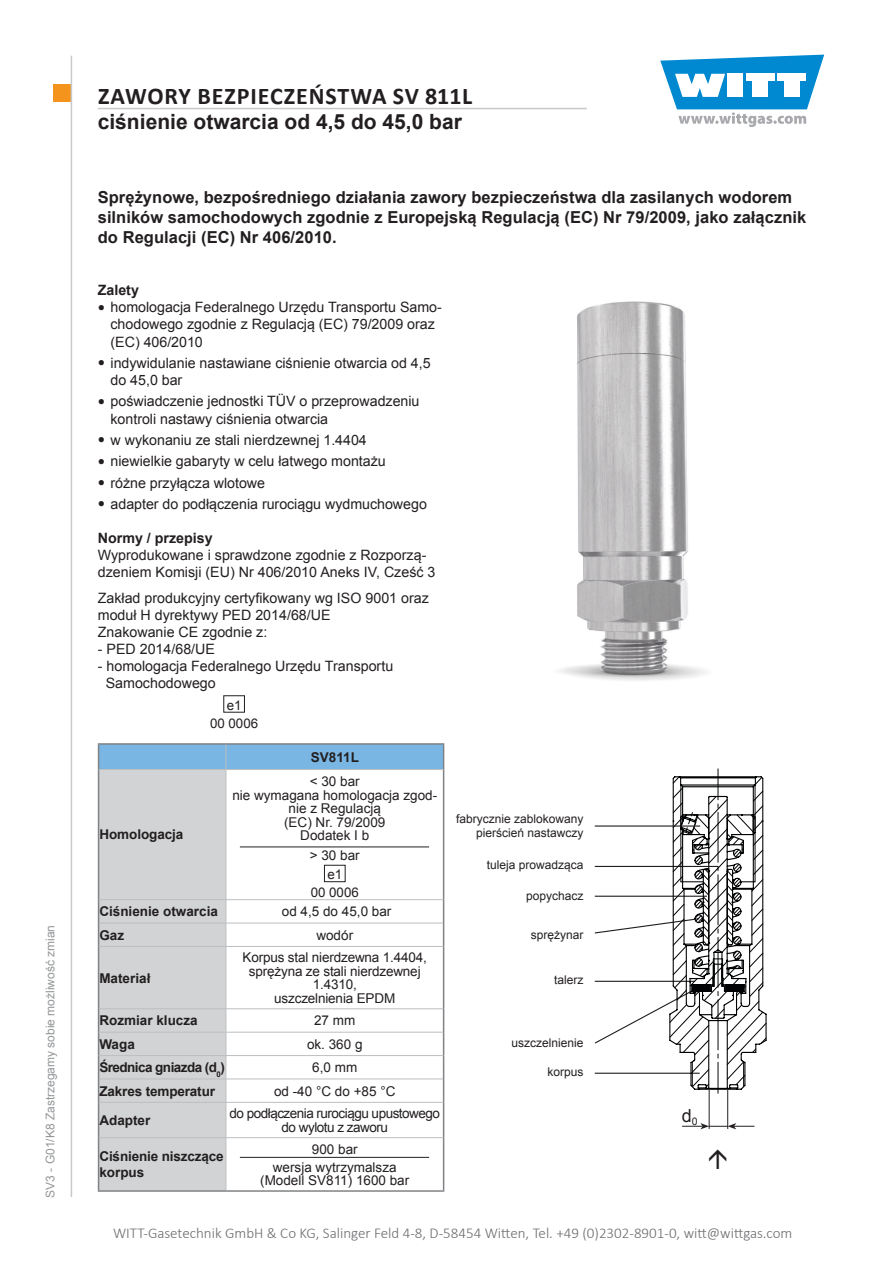
<style>
.page{position:relative;width:893px;height:1263px;background:#fff}
.page>*{position:absolute;margin:0;border:0;box-sizing:border-box;transform-origin:0 0}
.t1{font:700 24px "Calibri";letter-spacing:.035em;color:#231f20}
.t2{font:700 21px "Arial";color:#231f20}
.t3{font:18px "Arial";color:#231f20}
.Einleitungstext{font:700 16.5px/19.8px "Arial";letter-spacing:.005em;color:#231f20}
.t4{font:300 15px "Calibri";color:#6b6c6f}
.Überschrift{font:14.25px/17.1px "Arial";color:#231f20}
.Überschrift-2{font:700 14.25px "Arial";color:#231f20}
.Einleitungstext-2{font:13.5px/13.5px "Arial";letter-spacing:-.01em;color:#231f20;text-align:center}
.Einleitungstext-3{font:700 13.5px/15.8px "Arial";letter-spacing:-.005em;color:#231f20}
.Typ_Bez{font:13.5px/13.5px "Arial";color:#231f20;text-align:center}
.Einleitungstext-4{font:13.5px/13.5px "Arial";letter-spacing:-.035em;color:#231f20;text-align:center}
.Einleitungstext-5{font:700 13.5px "Arial";letter-spacing:-.04em;color:#231f20}
.t5{font:13.35px/17.7px "Arial";color:#231f20;text-align:center}
.t6{font:12px/14.4px "Arial";color:#231f20;text-align:right}
.t7{font:12px "Arial";color:#949698}
.s1{font-family:"Bookman Old Style";font-size:12px}
</style>
<div class="page">
<div style="left:53px;top:85px;width:17px;height:17px;background:#f5941d"></div>
<svg style="left:660px;top:55px;width:164px;height:72px"></svg>
<hr style="left:71px;top:56px;width:1px;height:1141px;background:#c7c9cb">
<hr style="left:98px;top:108px;width:489px;height:1px;background:#c7c9cb">
<div style="left:223px;top:695px;width:22px;height:17px;border:1px solid #231f20"></div>
<img style="left:559px;top:301px;width:147px;height:380px">
<div style="left:99px;top:770px;width:127px;height:420px;background:#d1d3d4"></div>
<svg style="left:227px;top:770px;width:216px;height:420px"></svg>
<hr style="left:98px;top:743px;width:128px;height:2px;background:#808285">
<hr style="left:226px;top:743px;width:218px;height:2px;background:#808285">
<hr style="left:98px;top:769px;width:1px;height:131px;background:#808285">
<hr style="left:443px;top:769px;width:1px;height:131px;background:#808285">
<svg style="left:98px;top:900px;width:1px;height:46px"></svg>
<svg style="left:443px;top:900px;width:1px;height:46px"></svg>
<hr style="left:98px;top:946px;width:1px;height:63px;background:#808285">
<hr style="left:443px;top:946px;width:1px;height:63px;background:#808285">
<svg style="left:98px;top:1009px;width:1px;height:93px"></svg>
<svg style="left:443px;top:1009px;width:1px;height:93px"></svg>
<hr style="left:98px;top:1102px;width:1px;height:36px;background:#808285">
<hr style="left:443px;top:1102px;width:1px;height:36px;background:#808285">
<hr style="left:98px;top:1138px;width:1px;height:52px;background:#808285">
<hr style="left:443px;top:1138px;width:1px;height:52px;background:#808285">
<hr style="left:98px;top:1190px;width:128px;height:2px;background:#808285">
<hr style="left:226px;top:1190px;width:218px;height:2px;background:#808285">
<div style="left:98px;top:744px;width:346px;height:25px;background:#79b6e3"></div>
<hr style="left:99px;top:769px;width:127px;height:1px;background:#bcbec0">
<hr style="left:226px;top:769px;width:217px;height:1px;background:#bcbec0">
<hr style="left:226px;top:770px;width:1px;height:129px;background:#bcbec0">
<hr style="left:99px;top:899px;width:127px;height:1px;background:#bcbec0">
<hr style="left:226px;top:899px;width:217px;height:1px;background:#bcbec0">
<hr style="left:99px;top:923px;width:127px;height:1px;background:#bcbec0">
<hr style="left:226px;top:923px;width:217px;height:1px;background:#bcbec0">
<svg style="left:226px;top:900px;width:1px;height:46px"></svg>
<hr style="left:99px;top:946px;width:127px;height:1px;background:#bcbec0">
<hr style="left:226px;top:946px;width:217px;height:1px;background:#bcbec0">
<hr style="left:226px;top:947px;width:1px;height:61px;background:#bcbec0">
<hr style="left:99px;top:1008px;width:127px;height:1px;background:#bcbec0">
<hr style="left:226px;top:1008px;width:217px;height:1px;background:#bcbec0">
<hr style="left:99px;top:1032px;width:127px;height:1px;background:#bcbec0">
<hr style="left:226px;top:1032px;width:217px;height:1px;background:#bcbec0">
<hr style="left:99px;top:1055px;width:127px;height:1px;background:#bcbec0">
<hr style="left:226px;top:1055px;width:217px;height:1px;background:#bcbec0">
<hr style="left:99px;top:1078px;width:127px;height:1px;background:#bcbec0">
<hr style="left:226px;top:1078px;width:217px;height:1px;background:#bcbec0">
<svg style="left:226px;top:1009px;width:1px;height:93px"></svg>
<hr style="left:99px;top:1102px;width:127px;height:1px;background:#bcbec0">
<hr style="left:226px;top:1102px;width:217px;height:1px;background:#bcbec0">
<hr style="left:226px;top:1103px;width:1px;height:34px;background:#bcbec0">
<hr style="left:99px;top:1137px;width:127px;height:1px;background:#bcbec0">
<hr style="left:226px;top:1137px;width:217px;height:1px;background:#bcbec0">
<hr style="left:226px;top:1138px;width:1px;height:52px;background:#bcbec0">
<svg style="left:594px;top:769px;width:173px;height:324px"></svg>
<svg style="left:682px;top:1123px;width:72px;height:6px"></svg>
<hr style="left:709px;top:1090px;width:1px;height:39px;background:#231f20">
<hr style="left:727px;top:1090px;width:1px;height:39px;background:#231f20">
<hr style="left:595px;top:825px;width:105px;height:2px;background:#231f20">
<hr style="left:240px;top:846px;width:189px;height:1px;background:#231f20">
<div style="left:324px;top:865px;width:21px;height:17px;border:1px solid #231f20"></div>
<hr style="left:240px;top:1157px;width:189px;height:1px;background:#231f20">
<p class="t7" style="left:42px;top:1197px;width:274px;rotate:-90deg">SV3 - G01/K8 Zastrzegamy sobie możliwość zmian</p>
<h1 class="t1" style="left:98px;top:80px;width:375px">ZAWORY BEZPIECZEŃSTWA SV 811L</h1>
<h2 class="t2" style="left:98px;top:107px;width:366px">ciśnienie otwarcia od 4,5 do 45,0 bar</h2>
<p class="Einleitungstext" style="left:98px;top:188px;width:710px">Sprężynowe, bezpośredniego działania zawory bezpieczeństwa dla zasilanych wodorem silników samochodowych zgodnie z Europejską Regulacją (EC) Nr 79/2009, jako załącznik do Regulacji (EC) Nr 406/2010.</p>
<p class="Überschrift-2" style="left:98px;top:281px;width:43px">Zalety</p>
<p class="Überschrift" style="left:111px;top:299px;width:333px;text-indent:-13px"><span class="s1">●</span> homologacja Federalnego Urzędu Transportu Samo&shy;chodowego zgodnie z Regulacją (EC) 79/2009 oraz (EC) 406/2010</p>
<p class="Überschrift" style="left:111px;top:355px;width:322px;text-indent:-13px"><span class="s1">●</span> indywidulanie nastawiane ciśnienie otwarcia od 4,5 do 45,0 bar</p>
<p class="Überschrift" style="left:111px;top:393px;width:310px;text-indent:-13px"><span class="s1">●</span> poświadczenie jednostki TÜV o przeprowadzeniu kontroli nastawy ciśnienia otwarcia</p>
<p class="Überschrift" style="left:98px;top:431px;width:271px"><span class="s1">●</span> w wykonaniu ze stali nierdzewnej 1.4404</p>
<p class="Überschrift" style="left:98px;top:453px;width:289px"><span class="s1">●</span> niewielkie gabaryty w celu łatwego montażu</p>
<p class="Überschrift" style="left:98px;top:474px;width:169px"><span class="s1">●</span> różne przyłącza wlotowe</p>
<p class="Überschrift" style="left:98px;top:495px;width:331px"><span class="s1">●</span> adapter do podłączenia rurociągu wydmuchowego</p>
<p class="Überschrift-2" style="left:98px;top:528px;width:116px">Normy / przepisy</p>
<p class="Überschrift" style="left:98px;top:547px;width:339px">Wyprodukowane i sprawdzone zgodnie z Rozporzą&shy;dzeniem Komisji (EU) Nr 406/2010 Aneks IV, Cześć 3</p>
<p class="Überschrift" style="left:98px;top:589px;width:333px">Zakład produkcyjny certyfikowany wg ISO 9001 oraz moduł H dyrektywy PED 2014/68/UE<br>Znakowanie CE zgodnie z:</p>
<p class="Überschrift" style="left:98px;top:641px;width:119px">- PED 2014/68/UE</p>
<p class="Überschrift" style="left:106px;top:658px;width:289px;text-indent:-8px">- homologacja Federalnego Urzędu Transportu<br>Samochodowego</p>
<p class="t5" style="left:210px;top:696px;width:50px">e1<br>00 0006</p>
<p class="Einleitungstext-3" style="left:99px;top:827px;width:86px">Homologacja</p>
<p class="Einleitungstext-3" style="left:311px;top:749px;width:50px">SV811L</p>
<p class="Typ_Bez" style="left:232px;top:775px;width:206px">&lt; 30 bar<br>nie wymagana homologacja zgod&shy;nie z Regulacją<br>(EC) Nr. 79/2009<br>Dodatek I b</p>
<p class="Typ_Bez" style="left:310px;top:848px;width:51px">&gt; 30 bar</p>
<p class="t5" style="left:311px;top:866px;width:50px">e1<br>00 0006</p>
<p class="Einleitungstext-3" style="left:99px;top:904px;width:120px">Ciśnienie otwarcia</p>
<p class="Typ_Bez" style="left:282px;top:905px;width:111px">od 4,5 do 45,0 bar</p>
<p class="Einleitungstext-3" style="left:99px;top:927px;width:26px">Gaz</p>
<p class="Einleitungstext-2" style="left:316px;top:928px;width:38px">wodór</p>
<p class="Einleitungstext-3" style="left:99px;top:970px;width:53px">Materiał</p>
<p class="Einleitungstext-2" style="left:243px;top:951px;width:186px">Korpus stal nierdzewna 1.4404, sprężyna ze stali nierdzewnej<br>1.4310,<br>uszczelnienia EPDM</p>
<p class="Einleitungstext-3" style="left:99px;top:1013px;width:100px">Rozmiar klucza</p>
<p class="Einleitungstext-2" style="left:314px;top:1014px;width:43px">27 mm</p>
<p class="Einleitungstext-3" style="left:99px;top:1036px;width:37px">Waga</p>
<p class="Einleitungstext-2" style="left:307px;top:1037px;width:57px">ok. 360 g</p>
<p class="Einleitungstext-5" style="left:99px;top:1058px;width:127px">Średnica gniazda (d<sub>0</sub>)</p>
<p class="Einleitungstext-2" style="left:312px;top:1061px;width:47px">6,0 mm</p>
<p class="Einleitungstext-3" style="left:99px;top:1083px;width:117px">Zakres temperatur</p>
<p class="Einleitungstext-2" style="left:274px;top:1084px;width:123px">od -40 °C do +85 °C</p>
<p class="Einleitungstext-3" style="left:99px;top:1113px;width:53px">Adapter</p>
<p class="Einleitungstext-4" style="left:230px;top:1107px;width:212px">do podłączenia rurociągu upustowego do wylotu z zaworu</p>
<p class="Einleitungstext-3" style="left:99px;top:1149px;width:126px">Ciśnienie niszczące korpus</p>
<p class="Einleitungstext-2" style="left:273px;top:1140px;width:125px;line-height:18px">900 bar<br>wersja wytrzymalsza</p>
<p class="Einleitungstext-2" style="left:260px;top:1174px;width:151px">(Modell SV811) 1600 bar</p>
<p class="t6" style="left:456px;top:811px;width:129px">fabrycznie zablokowany pierścień nastawczy</p>
<p class="t6" style="left:487px;top:858px;width:98px">tuleja prowadząca</p>
<p class="t6" style="left:526px;top:889px;width:59px">popychacz</p>
<p class="t6" style="left:531px;top:927px;width:54px">sprężynar</p>
<p class="t6" style="left:554px;top:973px;width:31px">talerz</p>
<p class="t6" style="left:512px;top:1035px;width:74px">uszczelnienie</p>
<p class="t6" style="left:548px;top:1065px;width:38px">korpus</p>
<p class="t3" style="left:682px;top:1104px;width:17px">d<sub>0</sub></p>
<p class="t4" style="left:113px;top:1224px;width:681px">WITT-Gasetechnik GmbH &amp; Co KG, Salinger Feld 4-8, D-58454 Witten, Tel. +49 (0)2302-8901-0, witt@wittgas.com</p>
</div>
